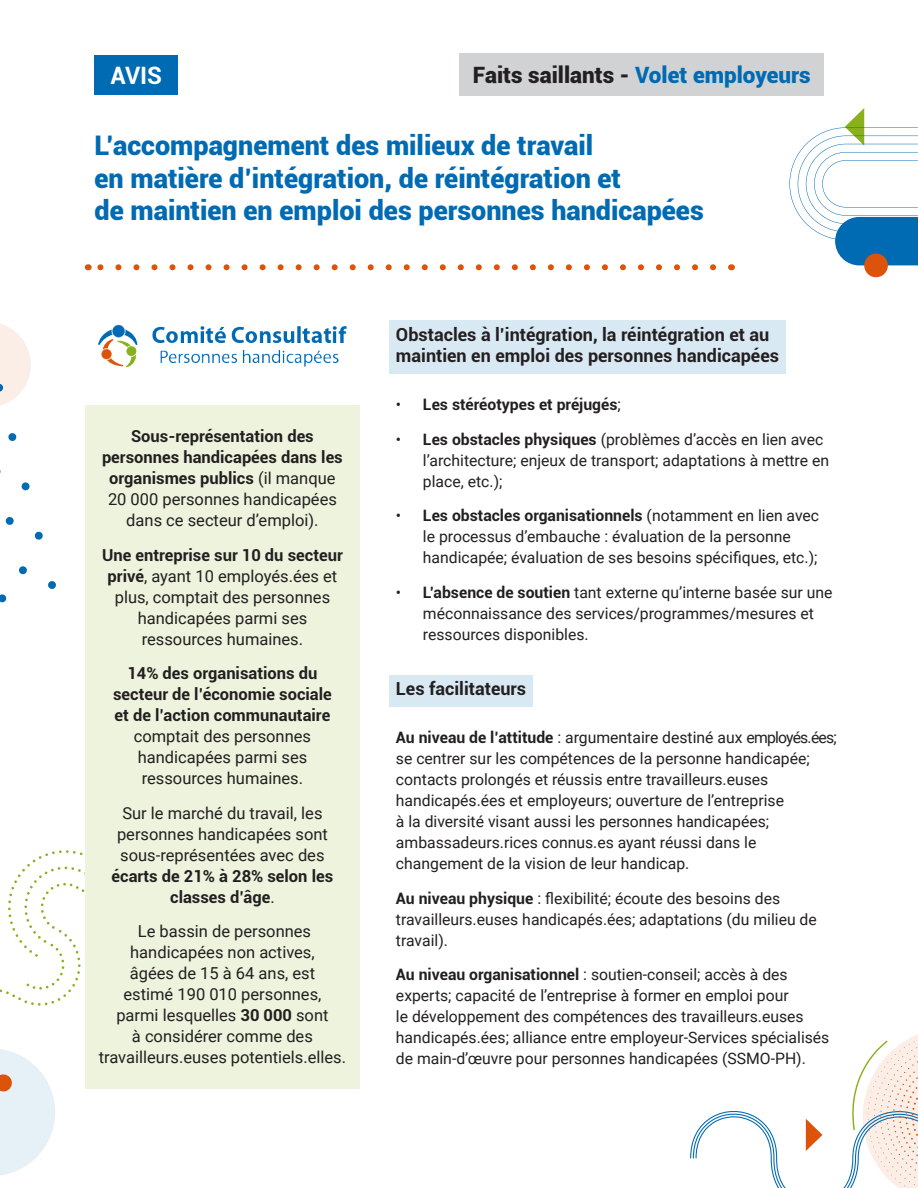
<style>
.page{position:relative;width:918px;height:1188px;background:#fff}
.page>*{position:absolute;margin:0;border:0;box-sizing:border-box;transform-origin:0 0}
.titre1{font:900 27px/32.4px "Roboto";color:#006ab2}
.t1{font:700 24px "Roboto";color:#fff}
.t2{font:900 22.5px "Roboto";color:#231f20}
.titre2{font:700 18px/21.6px "Roboto";color:#231f20}
.t3{font:16.5px/21px "Roboto";color:#231f20;text-align:center}
.t4{font:700 16.5px/21px "Roboto";color:#231f20;text-align:center}
.t5{font:15.75px/21px "Roboto";color:#231f20}
.t6{font:700 15.75px "Roboto";color:#231f20}
.s1{color:#006ab2}
.s2{font-weight:400}
.s3{font-weight:700}
</style>
<div class="page">
<svg style="left:0;top:850px;width:85px;height:325px"></svg>
<svg style="left:5px;top:517px;width:9px;height:8px"></svg>
<svg style="left:19px;top:566px;width:8px;height:9px"></svg>
<svg style="left:0;top:324px;width:31px;height:82px"></svg>
<svg style="left:8px;top:433px;width:9px;height:8px"></svg>
<svg style="left:21px;top:482px;width:9px;height:9px"></svg>
<svg style="left:34px;top:531px;width:9px;height:9px"></svg>
<svg style="left:0;top:594px;width:7px;height:9px"></svg>
<svg style="left:48px;top:581px;width:8px;height:8px"></svg>
<svg style="left:97px;top:264px;width:616px;height:6px"></svg>
<img style="left:99px;top:324px;width:247px;height:44px">
<div style="left:94px;top:55px;width:84px;height:39px;background:#006ab2"></div>
<div style="left:459px;top:53px;width:365px;height:43px;background:#d1d2d4"></div>
<div style="left:85px;top:405px;width:275px;height:684px;background:#edf3dd"></div>
<div style="left:389px;top:320px;width:397px;height:54px;background:#d9e9f4"></div>
<div style="left:389px;top:675px;width:144px;height:31px;background:#d9e9f4"></div>
<svg style="left:690px;top:1034px;width:228px;height:154px"></svg>
<svg style="left:789px;top:108px;width:129px;height:157px"></svg>
<div style="left:864px;top:254px;width:24px;height:23px;background:#dc530b;border-radius:50%"></div>
<p class="t1" style="left:111px;top:58px;width:53px">AVIS</p>
<p class="t2" style="left:473px;top:59px;width:339px">Faits saillants - <span class="s1">Volet employeurs</span></p>
<p class="titre1" style="left:94px;top:128px;width:611px">L’accompagnement des milieux de travail<br>en matière d’intégration, de réintégration et<br>de maintien en emploi des personnes handicapées</p>
<p class="t4" style="left:102px;top:425px;width:242px">Sous-représentation des personnes handicapées dans les organismes publics <span class="s2">(il manque<br>20 000 personnes handicapées dans ce secteur d’emploi).</span></p>
<p class="t3" style="left:102px;top:544px;width:242px"><span class="s3">Une entreprise sur 10 du secteur privé</span>, ayant 10 employés.ées et plus, comptait des personnes handicapées parmi ses ressources humaines.</p>
<p class="t4" style="left:113px;top:662px;width:220px">14% des organisations du secteur de l’économie sociale et de l’action communautaire <span class="s2">comptait des personnes handicapées parmi ses ressources humaines.</span></p>
<p class="t3" style="left:112px;top:802px;width:223px">Sur le marché du travail, les personnes handicapées sont sous-représentées avec des <span class="s3">écarts de 21% à 28% selon les classes d’âge</span>.</p>
<p class="t3" style="left:99px;top:920px;width:249px">Le bassin de personnes handicapées non actives,<br>âgées de 15 à 64 ans, est<br>estimé 190 010 personnes,<br>parmi lesquelles <span class="s3">30 000</span> sont<br>à considérer comme des travailleurs.euses potentiels.elles.</p>
<p class="titre2" style="left:396px;top:323px;width:385px">Obstacles à l’intégration, la réintégration et au maintien en emploi des personnes handicapées</p>
<p class="t6" style="left:396px;top:394px;width:226px"><span class="s2">•</span> Les stéréotypes et préjugés<span class="s2">;</span></p>
<p class="t5" style="left:423px;top:428px;width:408px;text-indent:-27px">• <span class="s3">Les obstacles physiques</span> (problèmes d’accès en lien avec l’architecture; enjeux de transport; adaptations à mettre en place, etc.);</p>
<p class="t5" style="left:423px;top:505px;width:398px;text-indent:-27px">• <span class="s3">Les obstacles organisationnels</span> (notamment en lien avec le processus d’embauche : évaluation de la personne handicapée; évaluation de ses besoins spécifiques, etc.);</p>
<p class="t5" style="left:423px;top:581px;width:411px;text-indent:-27px">• <span class="s3">L’absence de soutien</span> tant externe qu’interne basée sur une méconnaissance des services/programmes/mesures et ressources disponibles.</p>
<p class="titre2" style="left:396px;top:677px;width:132px">Les facilitateurs</p>
<p class="t5" style="left:396px;top:726px;width:442px"><span class="s3">Au niveau de l’attitude</span> : argumentaire destiné aux employés.ées; se centrer sur les compétences de la personne handicapée; contacts prolongés et réussis entre travailleurs.euses handicapés.ées et employeurs; ouverture de l’entreprise<br>à la diversité visant aussi les personnes handicapées; ambassadeurs.rices connus.es ayant réussi dans le changement de la vision de leur handicap.</p>
<p class="t5" style="left:396px;top:887px;width:422px"><span class="s3">Au niveau physique</span> : flexibilité; écoute des besoins des travailleurs.euses handicapés.ées; adaptations (du milieu de travail).</p>
<p class="t5" style="left:396px;top:963px;width:435px"><span class="s3">Au niveau organisationnel</span> : soutien-conseil; accès à des experts; capacité de l’entreprise à former en emploi pour<br>le développement des compétences des travailleurs.euses handicapés.ées; alliance entre employeur-Services spécialisés de main-d’œuvre pour personnes handicapées (SSMO-PH).</p>
</div>
